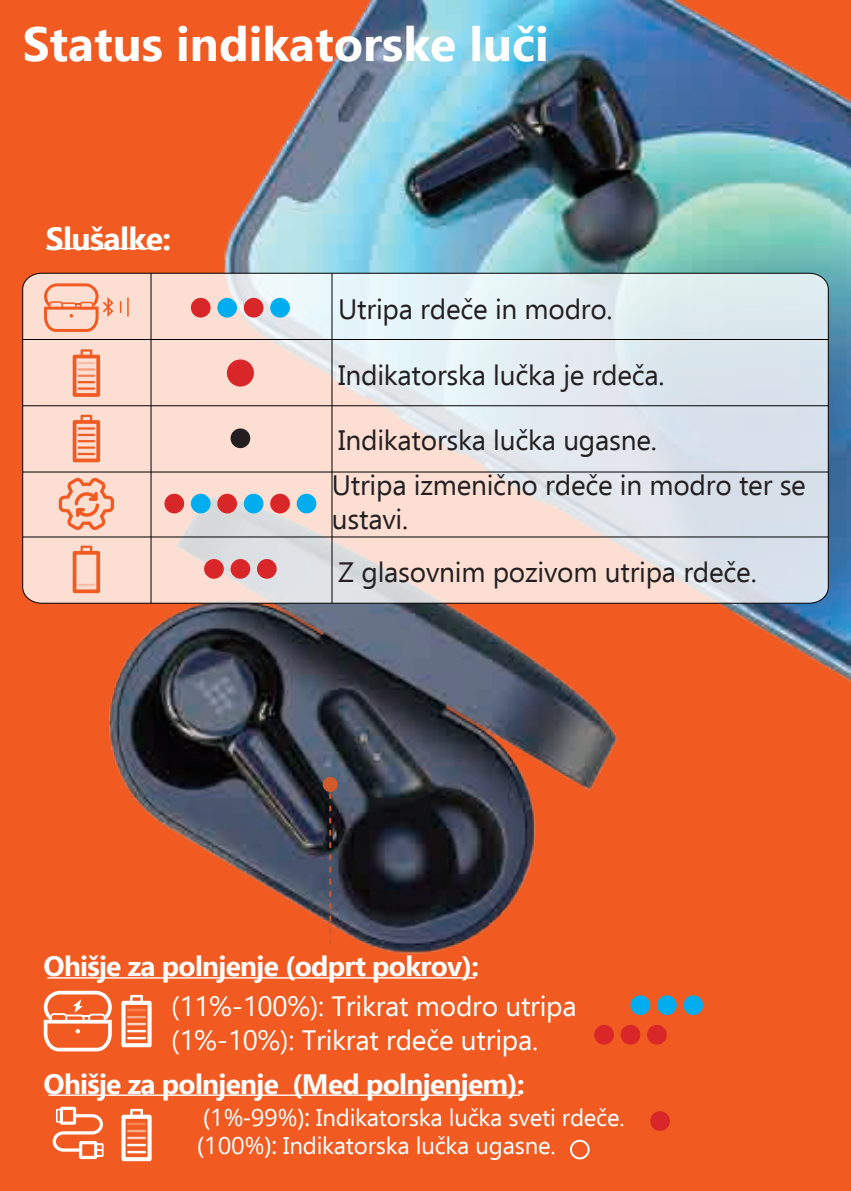
<style>
.page{position:relative;width:851px;height:1191px;background:#fff}
.page>*{position:absolute;margin:0;border:0;box-sizing:border-box;transform-origin:0 0}
.t1{font:700 48px "Ebrima";color:#fff}
.t2{font:700 32px "Ebrima";letter-spacing:-.02em;color:#fff}
.t3{font:28px/44.8px "Ebrima";letter-spacing:-.01em;color:#231f20}
.t4{font:700 28px "Ebrima";letter-spacing:-.025em;color:#fff}
.t5{font:28px/33.6px "Ebrima";letter-spacing:-.01em;color:#fff}
.t6{font:24px/28px "Ebrima";letter-spacing:-.01em;color:#fff}
.s1{font-family:"Open Sans"}
</style>
<div class="page">
<img style="left:0;top:0;width:850px;height:1190px">
<hr style="left:46px;top:248px;width:115px;height:1px;background:#fff">
<hr style="left:47px;top:977px;width:428px;height:1px;background:#fff">
<hr style="left:48px;top:1094px;width:471px;height:2px;background:#fff">
<svg style="left:121px;top:995px;width:31px;height:52px"></svg>
<hr style="left:127px;top:1015px;width:19px;height:3px;background:#fff">
<hr style="left:127px;top:1022px;width:19px;height:3px;background:#fff">
<hr style="left:127px;top:1008px;width:19px;height:3px;background:#fff">
<svg style="left:121px;top:1108px;width:31px;height:53px"></svg>
<hr style="left:127px;top:1129px;width:19px;height:3px;background:#fff">
<hr style="left:127px;top:1136px;width:19px;height:3px;background:#fff">
<hr style="left:127px;top:1122px;width:19px;height:3px;background:#fff">
<div style="left:630px;top:995px;width:20px;height:20px;background:#00aeef;border-radius:50%"></div>
<div style="left:657px;top:995px;width:19px;height:20px;background:#00aeef;border-radius:50%"></div>
<div style="left:683px;top:995px;width:20px;height:20px;background:#00aeef;border-radius:50%"></div>
<div style="left:594px;top:1025px;width:20px;height:19px;background:#d92628;border-radius:50%"></div>
<div style="left:620px;top:1025px;width:20px;height:19px;background:#d92628;border-radius:50%"></div>
<div style="left:647px;top:1025px;width:19px;height:19px;background:#d92628;border-radius:50%"></div>
<div style="left:650px;top:1111px;width:19px;height:19px;background:#d92628;border-radius:50%"></div>
<svg style="left:570px;top:1139px;width:19px;height:20px"></svg>
<svg style="left:53px;top:1106px;width:50px;height:53px"></svg>
<svg style="left:22px;top:272px;width:807px;height:332px;background:#e8e0dd"></svg>
<hr style="left:23px;top:471px;width:805px;height:2px;background:#000">
<hr style="left:23px;top:405px;width:805px;height:1px;background:#000">
<hr style="left:23px;top:536px;width:805px;height:1px;background:#000">
<hr style="left:23px;top:339px;width:805px;height:1px;background:#000">
<hr style="left:331px;top:273px;width:1px;height:330px;background:#000">
<hr style="left:150px;top:273px;width:2px;height:330px;background:#000">
<div style="left:191px;top:298px;width:19px;height:19px;background:#d92628;border-radius:50%"></div>
<div style="left:217px;top:298px;width:20px;height:19px;background:#00aeef;border-radius:50%"></div>
<div style="left:244px;top:298px;width:19px;height:19px;background:#d92628;border-radius:50%"></div>
<div style="left:270px;top:298px;width:20px;height:19px;background:#00aeef;border-radius:50%"></div>
<div style="left:164px;top:494px;width:20px;height:19px;background:#d92628;border-radius:50%"></div>
<div style="left:191px;top:494px;width:19px;height:19px;background:#00aeef;border-radius:50%"></div>
<div style="left:217px;top:494px;width:20px;height:19px;background:#d92628;border-radius:50%"></div>
<div style="left:244px;top:494px;width:19px;height:19px;background:#00aeef;border-radius:50%"></div>
<div style="left:270px;top:494px;width:20px;height:19px;background:#d92628;border-radius:50%"></div>
<div style="left:296px;top:494px;width:20px;height:19px;background:#00aeef;border-radius:50%"></div>
<div style="left:204px;top:559px;width:20px;height:20px;background:#d92628;border-radius:50%"></div>
<div style="left:230px;top:559px;width:20px;height:20px;background:#d92628;border-radius:50%"></div>
<div style="left:257px;top:559px;width:20px;height:20px;background:#d92628;border-radius:50%"></div>
<div style="left:227px;top:359px;width:27px;height:27px;background:#d92628;border-radius:50%"></div>
<div style="left:230px;top:428px;width:20px;height:20px;background:#231f20;border-radius:50%"></div>
<svg style="left:44px;top:283px;width:69px;height:49px;background:#f9bda6"></svg>
<svg style="left:127px;top:297px;width:2px;height:20px"></svg>
<svg style="left:120px;top:301px;width:1px;height:12px"></svg>
<svg style="left:73px;top:349px;width:27px;height:48px"></svg>
<svg style="left:73px;top:545px;width:27px;height:48px"></svg>
<svg style="left:73px;top:415px;width:27px;height:47px"></svg>
<svg style="left:59px;top:478px;width:55px;height:52px;background:#f8b59b"></svg>
<svg style="left:329px;top:794px;width:2px;height:148px"></svg>
<div style="left:322px;top:777px;width:16px;height:15px;background:#d2592c;border-radius:50%"></div>
<svg style="left:44px;top:990px;width:68px;height:61px"></svg>
<h1 class="t1" style="left:23px;top:6px;width:527px">Status indikatorske luči</h1>
<p class="t2" style="left:46px;top:213px;width:127px">Slušalke:</p>
<p class="t3" style="left:338px;top:286px;width:276px">Utripa rdeče in modro.</p>
<p class="t3" style="left:338px;top:351px;width:328px">Indikatorska lučka je rdeča.</p>
<p class="t3" style="left:332px;top:417px;width:475px">Indikatorska lučka ugasne.<br>Utripa izmenično rdeče in modro ter se</p>
<p class="t3" style="left:332px;top:491px;width:426px;line-height:52.8px">ustavi.<br>Z glasovnim pozivom utripa rdeče.</p>
<p class="t4" style="left:43px;top:944px;width:437px">Ohišje za polnjenje (odprt pokrov):</p>
<p class="t5" style="left:171px;top:988px;width:407px">(11%-100%): Trikrat modro utripa (1%-10%): Trikrat rdeče utripa.</p>
<p class="t4" style="left:43px;top:1061px;width:482px">Ohišje za polnjenje (Med polnjenjem):</p>
<p class="t6" style="left:197px;top:1102px;width:428px"><span class="s1">(1%-99%):</span> Indikatorska lučka sveti rdeče. <span class="s1">(100%):</span> Indikatorska lučka ugasne.</p>
</div>
